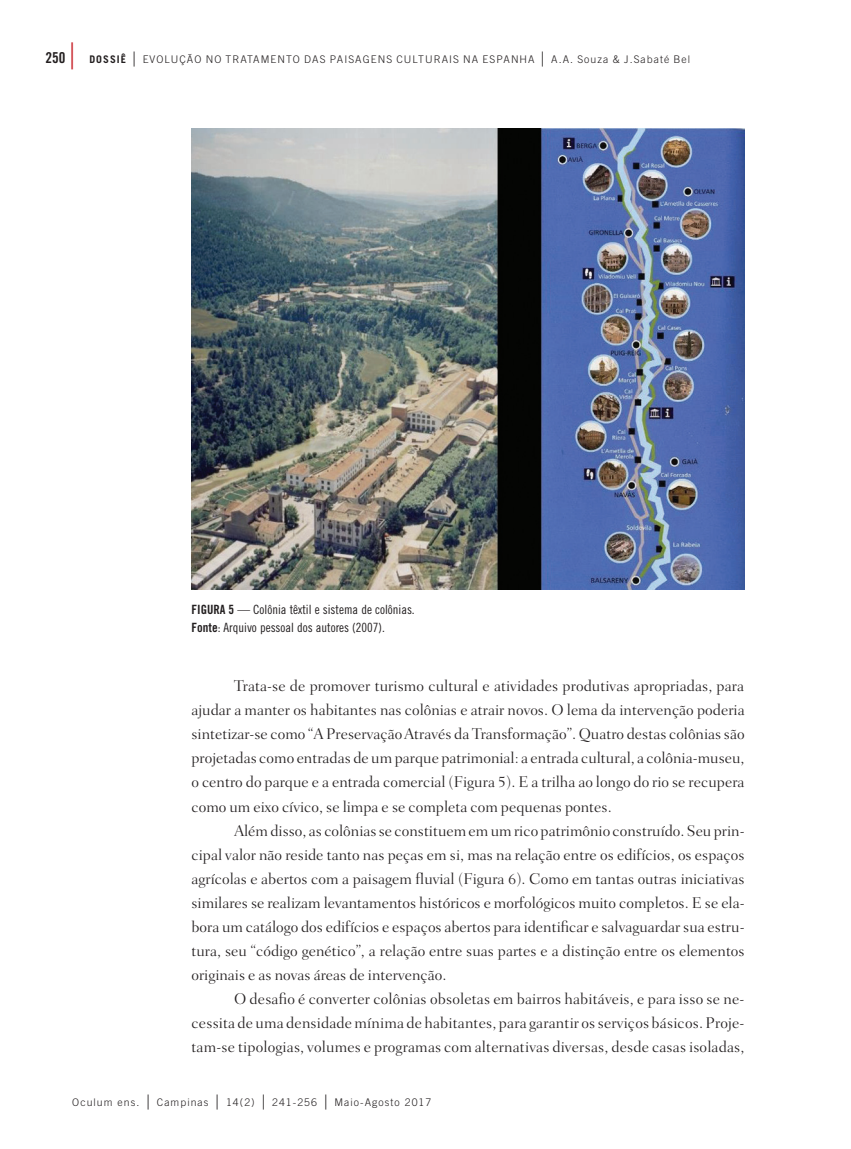
<style>
.page{position:relative;width:851px;height:1149px;background:#fff}
.page>*{position:absolute;margin:0;border:0;box-sizing:border-box;transform-origin:0 0}
.t1{font:300 15.75px/24px "Fairfield LH";color:#231f20;text-align:justify}
.t2{font:15px "Trade Gothic Bold Cond Twenty";color:#231f20}
.t3{font:12.75px/18px "Trade Gothic Cond Eighteen";color:#231f20}
.t4{font:12.75px "Trade Gothic Bold Cond Twenty";color:#231f20}
.t5{font:300 10.5px "Trade Gothic";letter-spacing:.1em;color:#231f20}
.s1{font-family:"Apple Garamond";font-weight:300;font-size:27px;color:#c8242b}
.s2{font-weight:700}
.s3{font-family:"Apple Garamond";font-size:15px}
.s4{font-family:"Trade Gothic Bold Cond Twenty"}
</style>
<div class="page">
<img style="left:191px;top:128px;width:553px;height:461px">
<p class="t2" style="left:46px;top:49px;width:35px">250<span class="s1">|</span></p>
<p class="t5" style="left:89px;top:53px;width:602px"><span class="s2">DOSSIÊ</span> <span class="s3">|</span> EVOLUÇÃO NO TRATAMENTO DAS PAISAGENS CULTURAIS NA ESPANHA <span class="s3">|</span> A.A. Souza &amp; J.Sabaté Bel</p>
<p class="t3" style="left:191px;top:600px;width:225px;text-indent:37px"><span class="s4">5</span> — Colônia têxtil e sistema de colônias.<br><span class="s4">Fonte</span>: Arquivo pessoal dos autores (2007).</p>
<p class="t4" style="left:191px;top:601px;width:13px">Figura</p>
<p class="t1" style="left:191px;top:674px;width:554px;text-indent:43px">Trata‑se de promover turismo cultural e atividades produtivas apropriadas, para ajudar a manter os habitantes nas colônias e atrair novos. O lema da intervenção poderia sintetizar‑se como “A Preservação Através da Transformação”. Quatro destas colônias são projetadas como entradas de um parque patrimonial: a entrada cultural, a colônia‑museu, o centro do parque e a entrada comercial (Figura 5). E a trilha ao longo do rio se recupera como um eixo cívico, se limpa e se completa com pequenas pontes.</p>
<p class="t1" style="left:191px;top:818px;width:554px;text-indent:43px">Além disso, as colônias se constituem em um rico patrimônio construído. Seu prin‑ cipal valor não reside tanto nas peças em si, mas na relação entre os edifícios, os espaços agrícolas e abertos com a paisagem fluvial (Figura 6). Como em tantas outras iniciativas similares se realizam levantamentos históricos e morfológicos muito completos. E se ela‑ bora um catálogo dos edifícios e espaços abertos para identificar e salvaguardar sua estru‑ tura, seu “código genético”, a relação entre suas partes e a distinção entre os elementos originais e as novas áreas de intervenção.</p>
<p class="t1" style="left:191px;top:986px;width:554px;text-indent:43px">O desafio é converter colônias obsoletas em bairros habitáveis, e para isso se ne‑ cessita de uma densidade mínima de habitantes, para garantir os serviços básicos. Proje‑ tam‑se tipologias, volumes e programas com alternativas diversas, desde casas isoladas,</p>
<p class="t5" style="left:72px;top:1095px;width:360px">Oculum ens. <span class="s3">|</span> Campinas <span class="s3">|</span> 14(2) <span class="s3">|</span> 241-256 <span class="s3">|</span> Maio-Agosto 2017</p>
</div>
